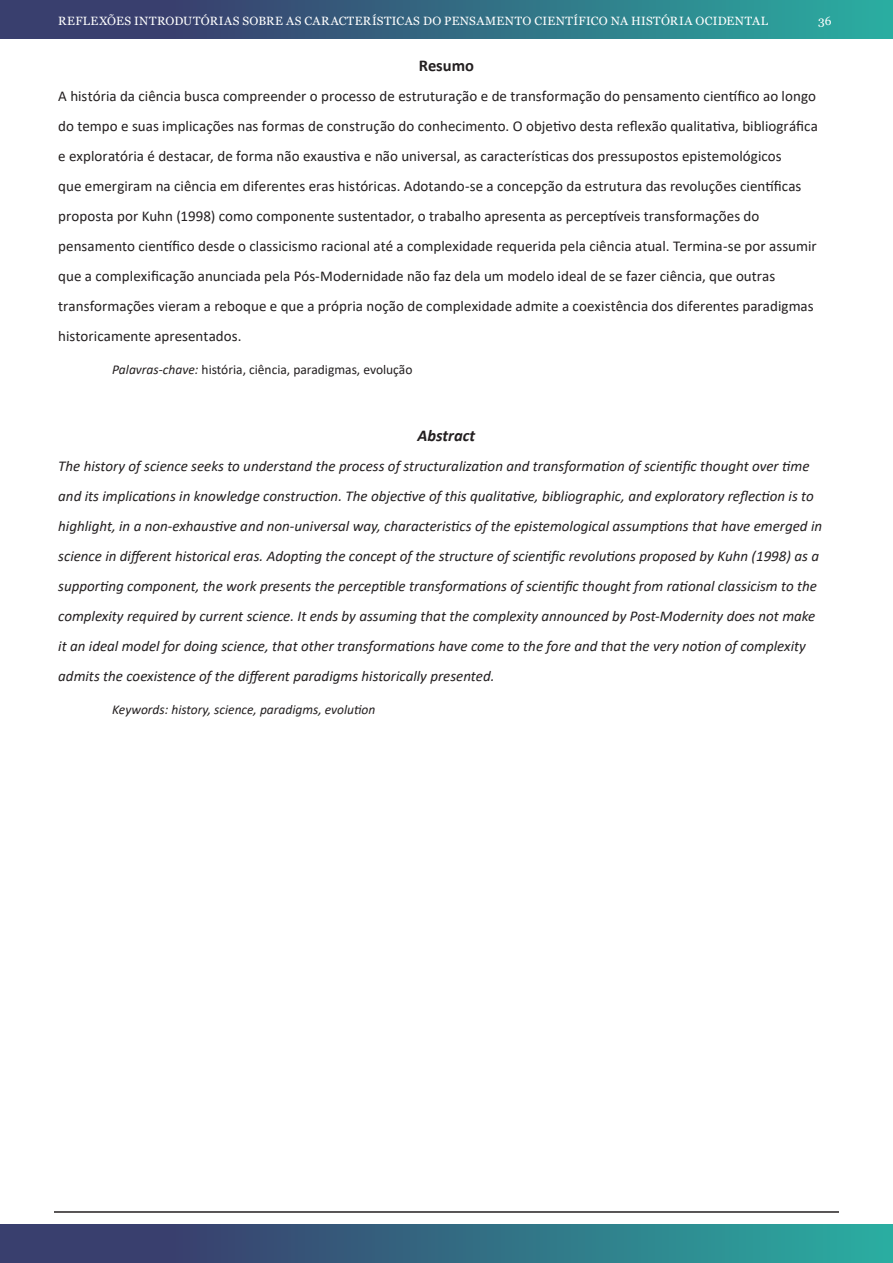
<style>
.page{position:relative;width:893px;height:1263px;background:#fff}
.page>*{position:absolute;margin:0;border:0;box-sizing:border-box;transform-origin:0 0}
.Subtitulo_Resumo_EN{font:italic 700 16.5px "Calibri";color:#231f20}
.SubTitulo_Resumo{font:700 16.5px "Calibri";color:#231f20}
.Resumo{font:15px/30px "Calibri";letter-spacing:.005em;color:#231f20}
.Resumo_EN{font:italic 15px/30px "Calibri";color:#231f20}
.Palavras-Chave{font:13.5px "Calibri";color:#231f20}
.Palavras-Chave-2{font:italic 13.5px "Calibri";color:#231f20}
.t1{font:12px "Georgia";letter-spacing:.03em;color:#fff}
.s1{font-style:italic}
</style>
<div class="page">
<div style="left:0;top:0;width:893px;height:38px;background:linear-gradient(to right,#3b2e66,#2baaa0)"></div>
<div style="left:0;top:1225px;width:893px;height:38px;background:linear-gradient(to right,#3b2e66,#2baaa0)"></div>
<hr style="left:54px;top:1211px;width:785px;height:2px;background:#231f20">
<p class="t1" style="left:58px;top:13px;width:712px">REFLEXÕES INTRODUTÓRIAS SOBRE AS CARACTERÍSTICAS DO PENSAMENTO CIENTÍFICO NA HISTÓRIA OCIDENTAL</p>
<p class="t1" style="left:818px;top:13px;width:15px">36</p>
<p class="SubTitulo_Resumo" style="left:419px;top:53px;width:57px">Resumo</p>
<p class="Resumo" style="left:58px;top:80px;width:761px">A história da ciência busca compreender o processo de estruturação e de transformação do pensamento científico ao longo do tempo e suas implicações nas formas de construção do conhecimento. O objetivo desta reflexão qualitativa, bibliográfica e exploratória é destacar, de forma não exaustiva e não universal, as características dos pressupostos epistemológicos<br>que emergiram na ciência em diferentes eras históricas. Adotando-se a concepção da estrutura das revoluções científicas proposta por Kuhn (1998) como componente sustentador, o trabalho apresenta as perceptíveis transformações do pensamento científico desde o classicismo racional até a complexidade requerida pela ciência atual. Termina-se por assumir que a complexificação anunciada pela Pós-Modernidade não faz dela um modelo ideal de se fazer ciência, que outras transformações vieram a reboque e que a própria noção de complexidade admite a coexistência dos diferentes paradigmas historicamente apresentados.</p>
<p class="Palavras-Chave" style="left:112px;top:360px;width:302px"><span class="s1">Palavras-chave:</span> história, ciência, paradigmas, evolução</p>
<p class="Subtitulo_Resumo_EN" style="left:418px;top:423px;width:59px">Abstract</p>
<p class="Resumo_EN" style="left:58px;top:450px;width:765px">The history of science seeks to understand the process of structuralization and transformation of scientific thought over time and its implications in knowledge construction. The objective of this qualitative, bibliographic, and exploratory reflection is to highlight, in a non-exhaustive and non-universal way, characteristics of the epistemological assumptions that have emerged in science in different historical eras. Adopting the concept of the structure of scientific revolutions proposed by Kuhn (1998) as a supporting component, the work presents the perceptible transformations of scientific thought from rational classicism to the complexity required by current science. It ends by assuming that the complexity announced by Post-Modernity does not make it an ideal model for doing science, that other transformations have come to the fore and that the very notion of complexity admits the coexistence of the different paradigms historically presented.</p>
<p class="Palavras-Chave-2" style="left:112px;top:700px;width:265px">Keywords: history, science, paradigms, evolution</p>
</div>
